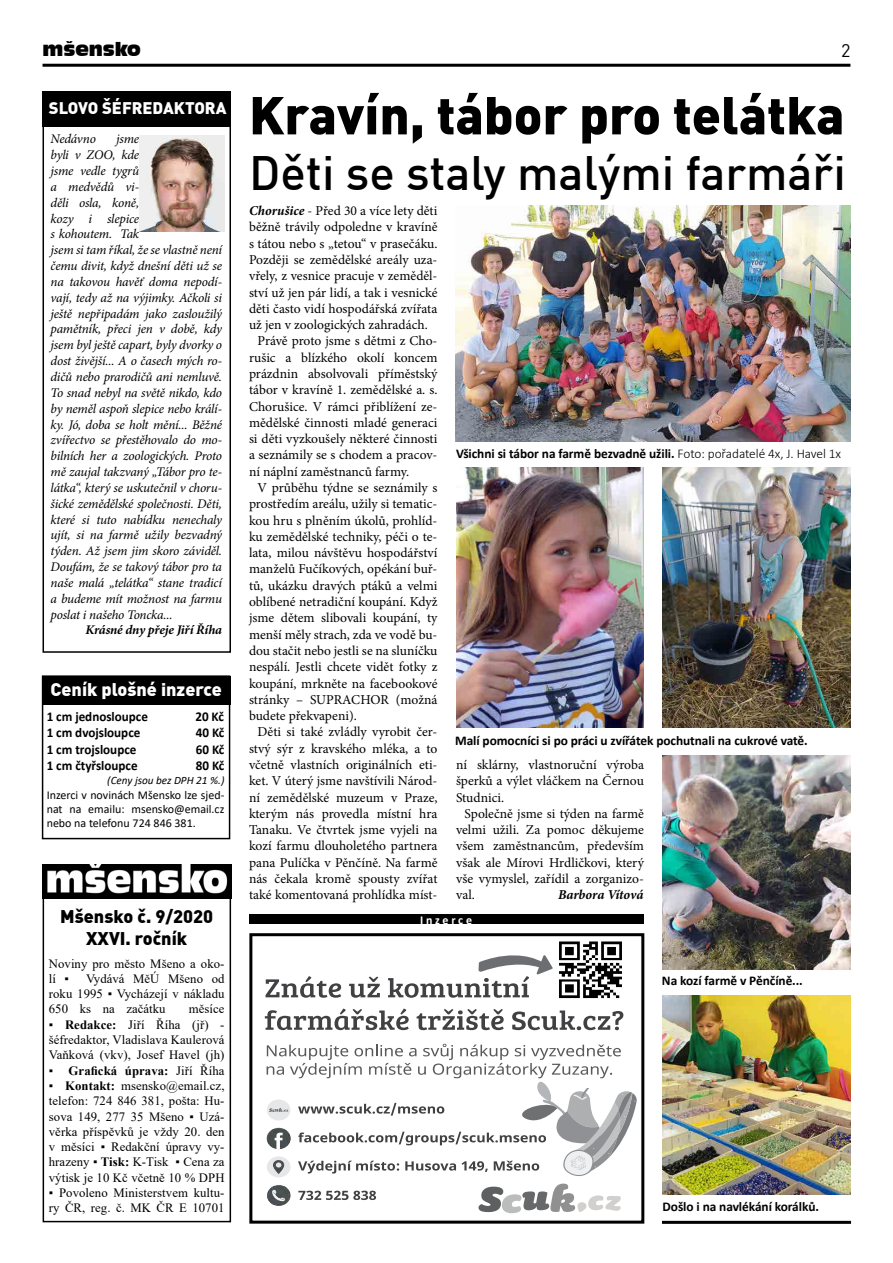
<style>
.page{position:relative;width:893px;height:1263px;background:#fff}
.page>*{position:absolute;margin:0;border:0;box-sizing:border-box;transform-origin:0 0}
.t1{font:900 52.5px "Unient DINCE";color:#000}
.t2{font:500 47.25px "Unient DINCE";color:#000}
.t3{font:900 18px/21.6px "Unient DINCE";color:#000;text-align:center}
.t4{font:900 18px "Unient DINCE";color:#fff}
.t5{font:18px "Incised 901 BT Compact";color:#000}
.t6{font:18px "Unient DINCE";color:#000}
.t7{font:900 16.5px "Unient DINCE";color:#fff}
.t8{font:13.65px/16.4px "Minion Pro";color:#000;text-align:justify}
.t9{font:italic 700 13.65px "Minion Pro";letter-spacing:-.005em;color:#000}
.t10{font:700 13.5px "Calibri";color:#000}
.t11{font:700 13.35px "Calibri";letter-spacing:-.005em;color:#000}
.t12{font:italic 13.2px/15.9px "Minion Pro";letter-spacing:-.015em;color:#000}
.t13{font:italic 700 13.2px "Minion Pro";letter-spacing:-.015em;color:#000}
.t14{font:12.75px/15.3px "Times New Roman";letter-spacing:.005em;color:#000;text-align:justify}
.t15{font:700 12.75px "Times New Roman";letter-spacing:.005em;color:#000}
.t16{font:12px/14.4px "Calibri";color:#000;text-align:justify}
.t17{font:700 12px "Calibri";color:#fff}
.t18{font:italic 11.25px "Calibri";color:#000}
.s1{font-weight:700}
.s2{font-weight:400}
.s3{font-weight:700;font-style:italic}
.s4{font-weight:300}
</style>
<div class="page">
<hr style="left:43px;top:64px;width:807px;height:3px;background:#000">
<img style="left:43px;top:864px;width:188px;height:34px">
<div style="left:43px;top:894px;width:188px;height:328px;border:2px solid #000"></div>
<img style="left:455px;top:205px;width:395px;height:236px">
<div style="left:43px;top:122px;width:188px;height:531px;border:2px solid #000"></div>
<div style="left:43px;top:92px;width:188px;height:35px;background:#000"></div>
<img style="left:139px;top:136px;width:85px;height:96px">
<svg style="left:266px;top:976px;width:75px;height:22px"></svg>
<svg style="left:349px;top:976px;width:31px;height:22px"></svg>
<svg style="left:265px;top:1008px;width:144px;height:22px"></svg>
<svg style="left:416px;top:1009px;width:88px;height:21px"></svg>
<svg style="left:512px;top:1010px;width:111px;height:20px"></svg>
<svg style="left:478px;top:1183px;width:143px;height:30px"></svg>
<svg style="left:388px;top:955px;width:165px;height:43px"></svg>
<svg style="left:267px;top:1044px;width:370px;height:133px"></svg>
<svg style="left:298px;top:1191px;width:78px;height:9px"></svg>
<img style="left:267px;top:1185px;width:24px;height:21px">
<svg style="left:272px;top:1189px;width:14px;height:12px"></svg>
<img style="left:559px;top:941px;width:63px;height:58px">
<div style="left:249px;top:933px;width:395px;height:290px;border:3px solid #000"></div>
<div style="left:249px;top:914px;width:395px;height:10px;background:#000"></div>
<img style="left:456px;top:468px;width:188px;height:259px">
<img style="left:662px;top:468px;width:188px;height:259px">
<img style="left:662px;top:755px;width:188px;height:214px">
<img style="left:662px;top:995px;width:188px;height:199px">
<hr style="left:662px;top:1221px;width:189px;height:3px;background:#000">
<div style="left:42px;top:676px;width:189px;height:29px;background:#000"></div>
<div style="left:42px;top:675px;width:188px;height:164px;border:2px solid #000"></div>
<h3 class="t5" style="left:43px;top:39px;width:100px">mšensko</h3>
<h3 class="t6" style="left:841px;top:39px;width:11px">2</h3>
<p class="t7" style="left:49px;top:97px;width:179px">SLOVO ŠÉFREDAKTORA</p>
<p class="t12" style="left:51px;top:131px;width:47px">Nedávno</p>
<p class="t12" style="left:51px;top:131px;width:173px;text-indent:66px">jsme<br>byli v ZOO, kde<br>jsme vedle tygrů<br>a medvědů vi-<br>děli osla, koně,<br>kozy i slepice<br>s kohoutem. Tak<br>jsem si tam říkal, že se vlastně není čemu divit, když dnešní děti už se na takovou havěť doma nepodí&shy;vají, tedy až na výjimky. Ačkoli si ještě nepřipadám jako zasloužilý pamětník, přeci jen v době, kdy jsem byl ještě capart, byly dvorky o dost živější... A o časech mých ro&shy;dičů nebo prarodičů ani nemluvě.<br>To snad nebyl na světě nikdo, kdo by neměl aspoň slepice nebo králí&shy;ky. Jó, doba se holt mění... Běžné zvířectvo se přestěhovalo do mo&shy;bilních her a zoologických. Proto mě zaujal takzvaný „Tábor pro te&shy;látka“, který se uskutečnil v choru&shy;šické zemědělské společnosti. Děti, které si tuto nabídku nenechaly ujít, si na farmě užily bezvadný týden. Až jsem jim skoro záviděl.<br>Doufám, že se takový tábor pro ta naše malá „telátka“ stane tradicí a budeme mít možnost na farmu poslat i našeho Toncka...</p>
<p class="t13" style="left:86px;top:621px;width:138px">Krásné dny přeje Jiří Říha</p>
<h3 class="t4" style="left:51px;top:677px;width:173px">Ceník plošné inzerce</h3>
<p class="t10" style="left:47px;top:707px;width:103px">1 cm jednosloupce</p>
<p class="t10" style="left:195px;top:707px;width:30px">20 Kč</p>
<p class="t10" style="left:47px;top:723px;width:95px">1 cm dvojsloupce</p>
<p class="t10" style="left:196px;top:723px;width:30px">40 Kč</p>
<p class="t10" style="left:47px;top:740px;width:91px">1 cm trojsloupce</p>
<p class="t10" style="left:196px;top:740px;width:30px">60 Kč</p>
<p class="t10" style="left:47px;top:756px;width:93px">1 cm čtyřsloupce</p>
<p class="t10" style="left:196px;top:756px;width:30px">80 Kč</p>
<p class="t18" style="left:107px;top:773px;width:119px">(Ceny jsou bez DPH 21 %.)</p>
<p class="t16" style="left:47px;top:787px;width:179px">Inzerci v novinách Mšensko lze sjed&shy;nat na emailu: msensko@email.cz nebo na telefonu 724 846 381.</p>
<h3 class="t3" style="left:60px;top:905px;width:154px">Mšensko č. 9/2020<br>XXVI. ročník</h3>
<p class="t14" style="left:49px;top:955px;width:177px">Noviny pro město Mšeno a oko&shy;lí ▪</p>
<p class="t14" style="left:49px;top:970px;width:177px;text-indent:37px">Vydává MěÚ Mšeno od roku 1995 ▪ Vycházejí v nákladu 650 ks na začátku</p>
<p class="t14" style="left:189px;top:1001px;width:37px">měsíce</p>
<p class="t14" style="left:49px;top:1016px;width:177px">▪ <span class="s1">Redakce:</span> Jiří Říha (jř) - šéfredaktor, Vladislava Kaulerová Vaňková (vkv), Josef Havel (jh)</p>
<p class="t15" style="left:49px;top:1061px;width:177px"><span class="s2">▪</span> Grafická úprava: <span class="s2">Jiří Říha</span></p>
<p class="t14" style="left:49px;top:1077px;width:177px">▪ <span class="s1">Kontakt:</span> msensko@email.cz, telefon: 724 846 381, pošta: Hu&shy;sova 149, 277 35 Mšeno ▪ Uzá&shy;věrka příspěvků je vždy 20. den v měsíci ▪ Redakční úpravy vy&shy;hrazeny ▪ <span class="s1">Tisk:</span> K-Tisk ▪ Cena za výtisk je 10 Kč včetně 10 % DPH</p>
<p class="t14" style="left:49px;top:1185px;width:177px">▪ Povoleno Ministerstvem kultu&shy;ry ČR, reg. č. MK ČR E 10701</p>
<h1 class="t1" style="left:249px;top:80px;width:597px">Kravín, tábor pro telátka</h1>
<h2 class="t2" style="left:249px;top:142px;width:598px">Děti se staly malými farmáři</h2>
<p class="t8" style="left:249px;top:203px;width:190px"><span class="s3">Chorušice</span> - Před 30 a více lety děti</p>
<p class="t8" style="left:249px;top:219px;width:190px">běžně trávily odpoledne v kravíně</p>
<p class="t8" style="left:249px;top:235px;width:190px">s tátou nebo s „tetou“ v prasečáku.</p>
<p class="t8" style="left:249px;top:251px;width:190px">Později se zemědělské areály uza-</p>
<p class="t8" style="left:249px;top:268px;width:190px">vřely, z vesnice pracuje v zeměděl-</p>
<p class="t8" style="left:249px;top:284px;width:190px">ství už jen pár lidí, a tak i vesnické</p>
<p class="t8" style="left:249px;top:300px;width:190px">děti často vidí hospodářská zvířata</p>
<p class="t8" style="left:249px;top:317px;width:180px">už jen v zoologických zahradách.</p>
<p class="t8" style="left:257px;top:333px;width:181px">Právě proto jsme s dětmi z Cho-</p>
<p class="t8" style="left:249px;top:349px;width:190px">rušic a blízkého okolí koncem</p>
<p class="t8" style="left:249px;top:365px;width:190px">prázdnin absolvovali příměstský</p>
<p class="t8" style="left:249px;top:382px;width:190px">tábor v kravíně 1. zemědělské a. s.</p>
<p class="t8" style="left:249px;top:398px;width:190px">Chorušice. V rámci přiblížení ze-</p>
<p class="t8" style="left:249px;top:414px;width:190px">mědělské činnosti mladé generaci</p>
<p class="t8" style="left:249px;top:431px;width:190px">si děti vyzkoušely některé činnosti</p>
<p class="t8" style="left:249px;top:447px;width:190px">a seznámily se s chodem a pracov-</p>
<p class="t8" style="left:249px;top:463px;width:162px">ní náplní zaměstnanců farmy.</p>
<p class="t8" style="left:257px;top:479px;width:181px">V průběhu týdne se seznámily s</p>
<p class="t8" style="left:249px;top:496px;width:190px">prostředím areálu, užily si tematic-</p>
<p class="t8" style="left:249px;top:512px;width:190px">kou hru s plněním úkolů, prohlíd-</p>
<p class="t8" style="left:249px;top:528px;width:190px">ku zemědělské techniky, péči o te-</p>
<p class="t8" style="left:249px;top:545px;width:190px">lata, milou návštěvu hospodářství</p>
<p class="t8" style="left:249px;top:561px;width:190px">manželů Fučíkových, opékání buř-</p>
<p class="t8" style="left:249px;top:577px;width:190px">tů, ukázku dravých ptáků a velmi</p>
<p class="t8" style="left:249px;top:594px;width:190px">oblíbené netradiční koupání. Když</p>
<p class="t8" style="left:249px;top:610px;width:190px">jsme dětem slibovali koupání, ty</p>
<p class="t8" style="left:249px;top:626px;width:190px">menší měly strach, zda ve vodě bu-</p>
<p class="t8" style="left:249px;top:642px;width:190px">dou stačit nebo jestli se na sluníčku</p>
<p class="t8" style="left:249px;top:659px;width:190px">nespálí. Jestli chcete vidět fotky z</p>
<p class="t8" style="left:249px;top:675px;width:190px">koupání, mrkněte na facebookové</p>
<p class="t8" style="left:249px;top:691px;width:190px">stránky – SUPRACHOR (možná</p>
<p class="t8" style="left:249px;top:708px;width:109px">budete překvapeni).</p>
<p class="t8" style="left:257px;top:724px;width:181px">Děti si také zvládly vyrobit čer-</p>
<p class="t8" style="left:249px;top:740px;width:190px">stvý sýr z kravského mléka, a to</p>
<p class="t8" style="left:249px;top:756px;width:190px">včetně vlastních originálních eti-</p>
<p class="t8" style="left:249px;top:773px;width:190px">ket. V úterý jsme navštívili Národ-</p>
<p class="t8" style="left:249px;top:789px;width:190px">ní zemědělské muzeum v Praze,</p>
<p class="t8" style="left:249px;top:805px;width:190px">kterým nás provedla místní hra</p>
<p class="t8" style="left:249px;top:822px;width:190px">Tanaku. Ve čtvrtek jsme vyjeli na</p>
<p class="t8" style="left:249px;top:838px;width:190px">kozí farmu dlouholetého partnera</p>
<p class="t8" style="left:249px;top:854px;width:190px">pana Pulíčka v Pěnčíně. Na farmě</p>
<p class="t8" style="left:249px;top:870px;width:190px">nás čekala kromě spousty zvířat</p>
<p class="t8" style="left:249px;top:887px;width:190px">také komentovaná prohlídka míst-</p>
<p class="t11" style="left:456px;top:444px;width:387px">Všichni si tábor na farmě bezvadně užili. <span class="s4">Foto: pořadatelé 4x, J. Havel 1x</span></p>
<p class="t11" style="left:455px;top:731px;width:354px">Malí pomocníci si po práci u zvířátek pochutnali na cukrové vatě.</p>
<p class="t8" style="left:456px;top:756px;width:189px">ní sklárny, vlastnoruční výroba šperků a výlet vláčkem na Černou Studnici.</p>
<p class="t8" style="left:456px;top:805px;width:189px;text-indent:8px">Společně jsme si týden na farmě velmi užili. Za pomoc děkujeme všem zaměstnancům, především však ale Mírovi Hrdličkovi, který vše vymyslel, zařídil a zorganizo&shy;val.</p>
<p class="t9" style="left:558px;top:885px;width:87px">Barbora Vítová</p>
<p class="t17" style="left:420px;top:911px;width:53px">I n z e r c e</p>
<p class="t11" style="left:662px;top:971px;width:142px">Na kozí farmě v Pěnčíně...</p>
<p class="t11" style="left:662px;top:1197px;width:158px">Došlo i na navlékání korálků.</p>
</div>
